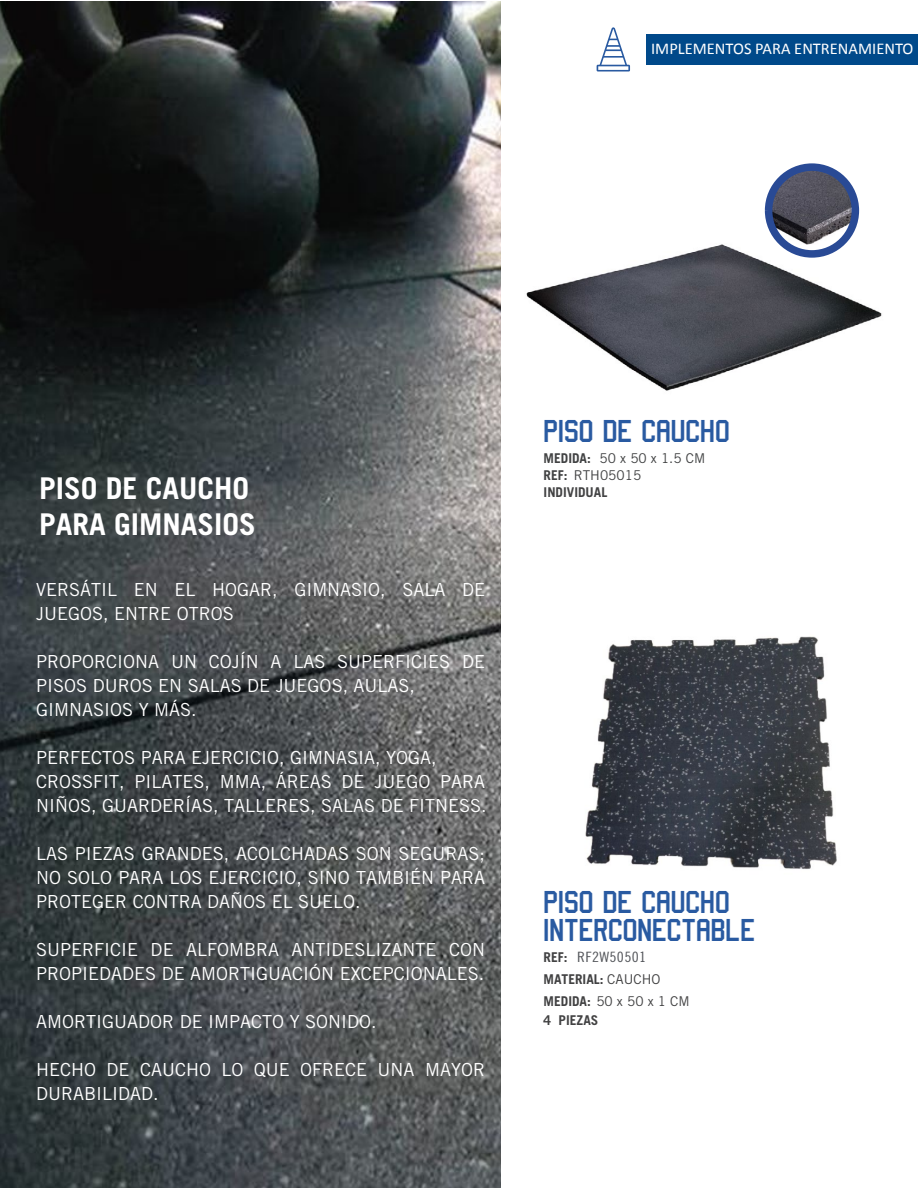
<style>
.page{position:relative;width:918px;height:1188px;background:#fff}
.page>*{position:absolute;margin:0;border:0;box-sizing:border-box;transform-origin:0 0}
.t1{font:33.45px/28.5px "Sports Jersey";color:#295aa1}
.t2{font:700 30px "Trade Gothic LT Std";color:#fff}
.t3{font:18px/24px "Trade Gothic LT Std";color:#fff}
.t4{font:16.5px "Calibri";color:#fff}
.t5{font:14.25px "Trade Gothic LT Std Cn 18";letter-spacing:.025em;color:#53555a;scale:1.11 1}
.t6{font:700 13.5px/21.6px "Trade Gothic LT Std";color:#414142}
.t7{font:13.5px "Trade Gothic LT Std";color:#414243}
.t8{font:700 13.5px "Trade Gothic LT Std";color:#424243}
.t9{font:700 13.5px "Trade Gothic LT Std";color:#414243}
.s1{font-family:"Trade Gothic LT Std";font-weight:700;font-size:13.5px;color:#414142}
.s2{font-weight:400}
</style>
<div class="page">
<img style="left:526px;top:223px;width:356px;height:168px">
<svg style="left:769px;top:170px;width:86px;height:84px"></svg>
<div style="left:765px;top:163px;width:94px;height:95px;border:8px solid #294a95;border-radius:50%"></div>
<img style="left:0;top:2px;width:501px;height:1186px">
<img style="left:585px;top:636px;width:252px;height:233px">
<div style="left:646px;top:35px;width:272px;height:30px;background:#00498a"></div>
<svg style="left:597px;top:27px;width:33px;height:45px"></svg>
<p class="t4" style="left:651px;top:37px;width:264px">IMPLEMENTOS PARA ENTRENAMIENTO</p>
<h1 class="t1" style="left:544px;top:421px;width:188px">PISO DE CAUCHO</h1>
<p class="t9" style="left:544px;top:450px;width:49px">MEDIDA:</p>
<p class="t7" style="left:600px;top:450px;width:107px">50 x 50 x 1.5 CM</p>
<p class="t7" style="left:574px;top:467px;width:69px">RTH05015</p>
<p class="t9" style="left:544px;top:467px;width:26px">REF:</p>
<h2 class="t2" style="left:39px;top:470px;width:212px">PISO DE CAUCHO</h2>
<p class="t8" style="left:544px;top:484px;width:65px">INDIVIDUAL</p>
<h2 class="t2" style="left:39px;top:506px;width:218px">PARA GIMNASIOS</h2>
<p class="t3" style="left:36px;top:577px;width:450px">VERSÁTIL EN EL HOGAR, GIMNASIO, SALA DE<br>JUEGOS, ENTRE OTROS</p>
<p class="t3" style="left:36px;top:649px;width:450px">PROPORCIONA UN COJÍN A LAS SUPERFICIES DE<br>PISOS DUROS EN SALAS DE JUEGOS, AULAS,<br>GIMNASIOS Y MÁS.</p>
<p class="t3" style="left:36px;top:745px;width:452px">PERFECTOS PARA EJERCICIO, GIMNASIA, YOGA,<br>CROSSFIT, PILATES, MMA, ÁREAS DE JUEGO PARA<br>NIÑOS, GUARDERÍAS, TALLERES, SALAS DE FITNESS.</p>
<p class="t3" style="left:36px;top:841px;width:450px;text-align:justify">LAS PIEZAS GRANDES, ACOLCHADAS SON SEGURAS; NO SOLO PARA LOS EJERCICIO, SINO TAMBIÉN PARA PROTEGER CONTRA DAÑOS EL SUELO.</p>
<p class="t3" style="left:36px;top:937px;width:450px">SUPERFICIE DE ALFOMBRA ANTIDESLIZANTE CON<br>PROPIEDADES DE AMORTIGUACIÓN EXCEPCIONALES.</p>
<p class="t3" style="left:36px;top:1009px;width:342px">AMORTIGUADOR DE IMPACTO Y SONIDO.</p>
<p class="t3" style="left:36px;top:1057px;width:450px">HECHO DE CAUCHO LO QUE OFRECE UNA MAYOR<br>DURABILIDAD.</p>
<h1 class="t1" style="left:544px;top:891px;width:213px">PISO DE CAUCHO<br>INTERCONECTABLE</h1>
<p class="t5" style="left:544px;top:949px;width:94px"><span class="s1">REF:</span> RF2W50501</p>
<p class="t6" style="left:544px;top:968px;width:148px">MATERIAL: <span class="s2">CAUCHO<br></span>MEDIDA: <span class="s2">50 x 50 x 1 CM</span></p>
<p class="t8" style="left:544px;top:1012px;width:56px">4 PIEZAS</p>
</div>
